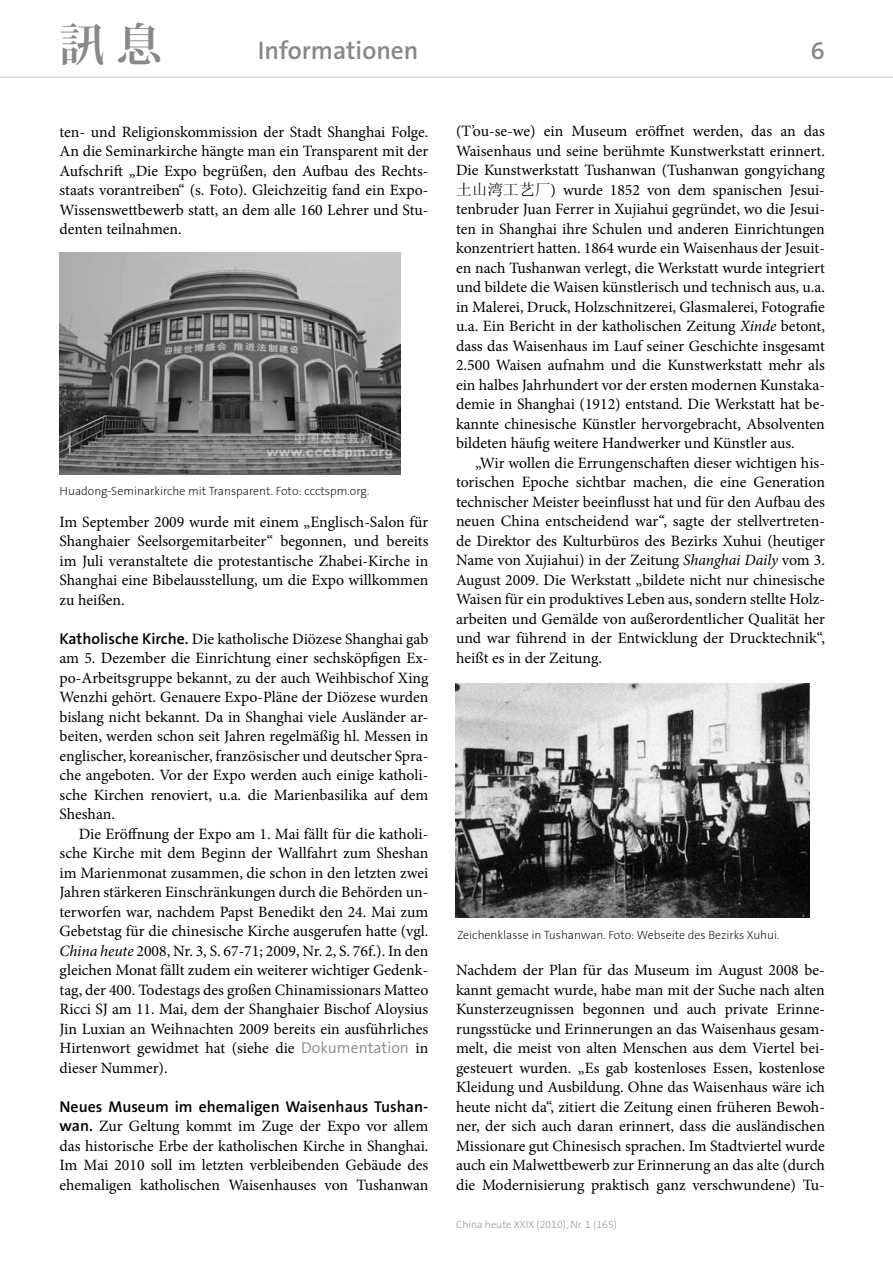
<style>
.page{position:relative;width:893px;height:1263px;background:#fff}
.page>*{position:absolute;margin:0;border:0;box-sizing:border-box;transform-origin:0 0}
.t1{font:700 45px "Koz Min Pro";color:#87888a}
.t2{font:600 25.5px "The Sans B6";color:#87888a}
.t3{font:15.75px/19.5px "Minion Pro";color:#000;text-align:justify}
.t4{font:600 15.75px "The Sans B6";color:#000}
.t5{font:200 12px "The Sans B2";color:#000}
.t6{font:200 10.5px "The Sans B2";color:#87888a}
.s1{font-family:"The Sans B6";font-weight:600}
.s2{font-style:italic}
.s3{font-family:"The Sans B4";font-weight:300;color:#87888a}
.s4{font-family:"Sim Sun"}
</style>
<div class="page">
<hr style="left:0;top:77px;width:893px;height:1px;background:#d9dadb">
<img style="left:455px;top:683px;width:354px;height:235px">
<img style="left:60px;top:253px;width:341px;height:222px">
<h1 class="t1" style="left:60px;top:11px;width:104px">訊 息</h1>
<h2 class="t2" style="left:258px;top:37px;width:162px">Informationen</h2>
<h2 class="t2" style="left:811px;top:37px;width:16px">6</h2>
<p class="t3" style="left:60px;top:122px;width:370px">ten- und Religionskommission der Stadt Shanghai Folge.<br>An die Seminarkirche hängte man ein Transparent mit der Aufschrift „Die Expo begrüßen, den Aufbau des Rechts&shy;staats vorantreiben“ (s. Foto). Gleichzeitig fand ein Expo-Wissenswettbewerb statt, an dem alle 160 Lehrer und Stu&shy;denten teilnahmen.</p>
<p class="t5" style="left:60px;top:484px;width:311px">Huadong-Seminarkirche mit Transparent. Foto: ccctspm.org.</p>
<p class="t3" style="left:60px;top:512px;width:370px">Im September 2009 wurde mit einem „Englisch-Salon für Shanghaier Seelsorgemitarbeiter“ begonnen, und bereits im Juli veranstaltete die protestantische Zhabei-Kirche in Shanghai eine Bibelausstellung, um die Expo willkommen zu heißen.</p>
<p class="t3" style="left:60px;top:629px;width:370px"><span class="s1">Katholische Kirche.</span> Die katholische Diözese Shanghai gab am 5. Dezember die Einrichtung einer sechsköpfigen Ex&shy;po-Arbeitsgruppe bekannt, zu der auch Weihbischof Xing Wenzhi gehört. Genauere Expo-Pläne der Diözese wurden bislang nicht bekannt. Da in Shanghai viele Ausländer ar&shy;beiten, werden schon seit Jahren regelmäßig hl. Messen in englischer, koreanischer, französischer und deutscher Spra&shy;che angeboten. Vor der Expo werden auch einige katholi&shy;sche Kirchen renoviert, u.a. die Marienbasilika auf dem Sheshan.</p>
<p class="t3" style="left:60px;top:824px;width:370px;text-indent:19px">Die Eröffnung der Expo am 1. Mai fällt für die katholi&shy;sche Kirche mit dem Beginn der Wallfahrt zum Sheshan im Marienmonat zusammen, die schon in den letzten zwei Jahren stärkeren Einschränkungen durch die Behörden un&shy;terworfen war, nachdem Papst Benedikt den 24. Mai zum Gebetstag für die chinesische Kirche ausgerufen hatte (vgl.<br><span class="s2">China heute</span> 2008, Nr. 3, S. 67-71; 2009, Nr. 2, S. 76f.). In den gleichen Monat fällt zudem ein weiterer wichtiger Gedenk&shy;tag, der 400. Todestags des großen Chinamissionars Matteo Ricci SJ am 11. Mai, dem der Shanghaier Bischof Aloysius Jin Luxian an Weihnachten 2009 bereits ein ausführliches Hirtenwort gewidmet hat (siehe die <span class="s3">Dokumentation</span> in dieser Nummer).</p>
<p class="t4" style="left:60px;top:1098px;width:370px">Neues Museum im ehemaligen Waisenhaus Tushan-</p>
<p class="t3" style="left:60px;top:1116px;width:370px"><span class="s1">wan.</span> Zur Geltung kommt im Zuge der Expo vor allem das historische Erbe der katholischen Kirche in Shanghai.<br>Im Mai 2010 soll im letzten verbleibenden Gebäude des ehemaligen katholischen Waisenhauses von Tushanwan</p>
<p class="t3" style="left:456px;top:122px;width:370px">(T’ou-se-we) ein Museum eröffnet werden, das an das Waisenhaus und seine berühmte Kunstwerkstatt erinnert.<br>Die Kunstwerkstatt Tushanwan (Tushanwan gongyichang<span class="s4">土山湾工艺厂</span>) wurde 1852 von dem spanischen Jesui&shy;tenbruder Juan Ferrer in Xujiahui gegründet, wo die Jesui&shy;ten in Shanghai ihre Schulen und anderen Einrichtungen konzentriert hatten. 1864 wurde ein Waisenhaus der Jesuit&shy;en nach Tushanwan verlegt, die Werkstatt wurde integriert und bildete die Waisen künstlerisch und technisch aus, u.a. in Malerei, Druck, Holzschnitzerei, Glasmalerei, Fotografie u.a. Ein Bericht in der katholischen Zeitung <span class="s2">Xinde</span> betont, dass das Waisenhaus im Lauf seiner Geschichte insgesamt 2.500 Waisen aufnahm und die Kunstwerkstatt mehr als ein halbes Jahrhundert vor der ersten modernen Kunstaka&shy;demie in Shanghai (1912) entstand. Die Werkstatt hat be&shy;kannte chinesische Künstler hervorgebracht, Absolventen bildeten häufig weitere Handwerker und Künstler aus.</p>
<p class="t3" style="left:456px;top:453px;width:370px;text-indent:19px">„Wir wollen die Errungenschaften dieser wichtigen his&shy;torischen Epoche sichtbar machen, die eine Generation technischer Meister beeinflusst hat und für den Aufbau des neuen China entscheidend war“, sagte der stellvertreten&shy;de Direktor des Kulturbüros des Bezirks Xuhui (heutiger Name von Xujiahui) in der Zeitung <span class="s2">Shanghai Daily</span> vom 3.<br>August 2009. Die Werkstatt „bildete nicht nur chinesische Waisen für ein produktives Leben aus, sondern stellte Holz&shy;arbeiten und Gemälde von außerordentlicher Qualität her und war führend in der Entwicklung der Drucktechnik“, heißt es in der Zeitung.</p>
<p class="t5" style="left:457px;top:929px;width:324px">Zeichenklasse in Tushanwan. Foto: Webseite des Bezirks Xuhui.</p>
<p class="t3" style="left:456px;top:960px;width:370px">Nachdem der Plan für das Museum im August 2008 be&shy;kannt gemacht wurde, habe man mit der Suche nach alten Kunsterzeugnissen begonnen und auch private Erinne&shy;rungsstücke und Erinnerungen an das Waisenhaus gesam&shy;melt, die meist von alten Menschen aus dem Viertel bei&shy;gesteuert wurden. „Es gab kostenloses Essen, kostenlose Kleidung und Ausbildung. Ohne das Waisenhaus wäre ich heute nicht da“, zitiert die Zeitung einen früheren Bewoh&shy;ner, der sich auch daran erinnert, dass die ausländischen Missionare gut Chinesisch sprachen. Im Stadtviertel wurde auch ein Malwettbewerb zur Erinnerung an das alte (durch die Modernisierung praktisch ganz verschwundene) Tu-</p>
<p class="t6" style="left:456px;top:1218px;width:162px">China heute XXIX (2010), Nr. 1 (165)</p>
</div>
